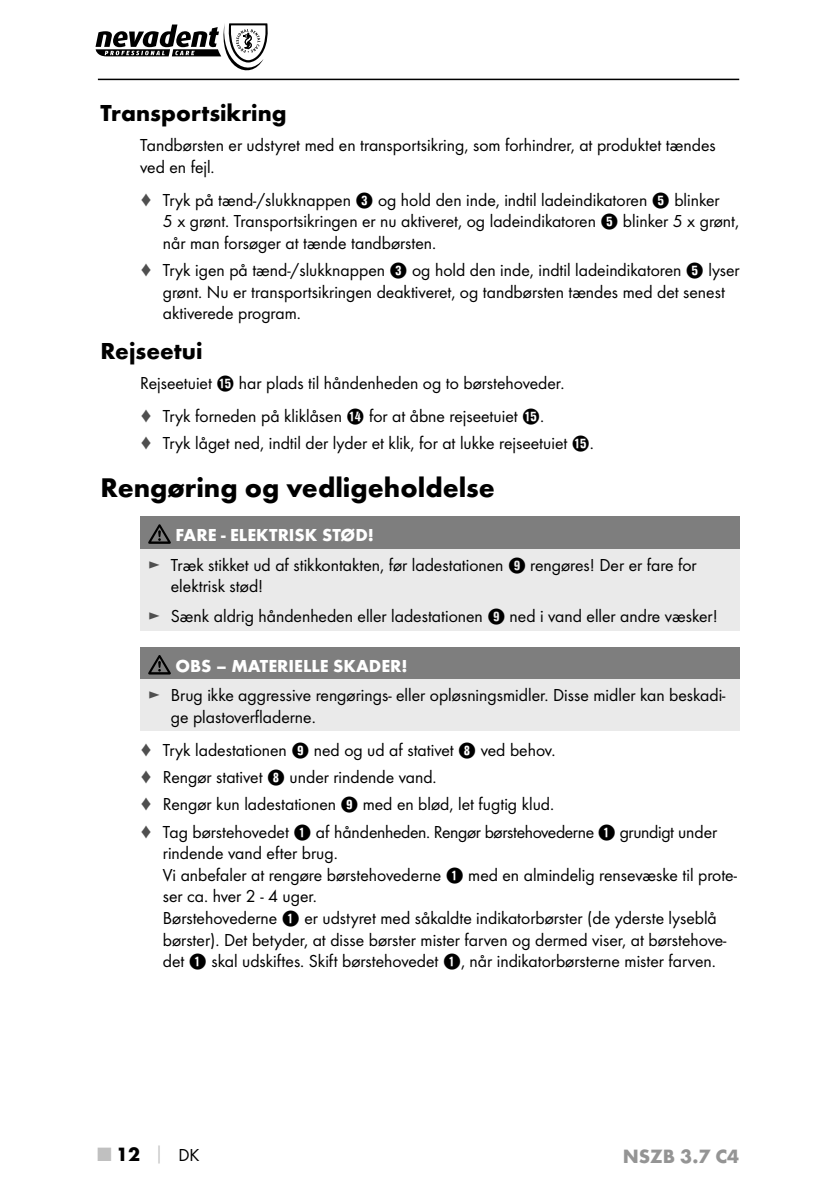
<style>
.page{position:relative;width:840px;height:1191px;background:#fff}
.page>*{position:absolute;margin:0;border:0;box-sizing:border-box;transform-origin:0 0}
.t1{font:700 28px "Futura";color:#000}
.t2{font:700 24px "Futura";color:#000}
.t3{font:700 20px "Futura";color:#949494}
.t4{font:700 20px "Futura";color:#000}
.t5{font:18px/21.6px "Futura Boo";color:#000}
.t6{font:700 18px "Futura";color:#fff}
.s1{color:#4f4f4f}
.s2{font-family:"Hako PI Nummern"}
.s3{color:#c0c0c0}
.s4{font-family:"Futura Boo";font-weight:400;font-size:18px;color:#c0c0c0}
.s5{font-family:"Futura Boo";font-weight:400;font-size:18px}
</style>
<div class="page">
<hr style="left:98px;top:79px;width:640px;height:1px;background:#000">
<svg style="left:95px;top:23px;width:172px;height:47px"></svg>
<div style="left:140px;top:516px;width:598px;height:33px;background:#7e7e7e"></div>
<div style="left:140px;top:549px;width:598px;height:81px;background:#eaeaea"></div>
<svg style="left:148px;top:524px;width:23px;height:20px"></svg>
<div style="left:140px;top:647px;width:598px;height:33px;background:#7e7e7e"></div>
<div style="left:140px;top:680px;width:598px;height:51px;background:#eaeaea"></div>
<svg style="left:148px;top:655px;width:23px;height:19px"></svg>
<h2 class="t2" style="left:100px;top:104px;width:188px">Transportsikring</h2>
<p class="t5" style="left:140px;top:135px;width:576px">Tandbørsten er udstyret med en transportsikring, som forhindrer, at produktet tændes ved en fejl.</p>
<p class="t5" style="left:163px;top:190px;width:577px;text-indent:-23px"><span class="s1">♦</span> Tryk på tænd-/slukknappen <span class="s2">3</span> og hold den inde, indtil ladeindikatoren <span class="s2">5</span> blinker<br>5 x grønt. Transportsikringen er nu aktiveret, og ladeindikatoren <span class="s2">5</span> blinker 5 x grønt, når man forsøger at tænde tandbørsten.</p>
<p class="t5" style="left:163px;top:260px;width:578px;text-indent:-23px"><span class="s1">♦</span> Tryk igen på tænd-/slukknappen <span class="s2">3</span> og hold den inde, indtil ladeindikatoren <span class="s2">5</span> lyser grønt. Nu er transportsikringen deaktiveret, og tandbørsten tændes med det senest aktiverede program.</p>
<h2 class="t2" style="left:100px;top:341px;width:104px">Rejseetui</h2>
<p class="t5" style="left:140px;top:367px;width:425px;line-height:33px">Rejseetuiet <span class="s2">t</span> har plads til håndenheden og to børstehoveder. <span class="s1">♦</span> Tryk forneden på kliklåsen <span class="s2">r</span> for at åbne rejseetuiet <span class="s2">t</span>.</p>
<p class="t5" style="left:140px;top:433px;width:455px"><span class="s1">♦</span> Tryk låget ned, indtil der lyder et klik, for at lukke rejseetuiet <span class="s2">t</span>.</p>
<h1 class="t1" style="left:100px;top:476px;width:396px">Rengøring og vedligeholdelse</h1>
<p class="t6" style="left:175px;top:528px;width:200px">FARE - ELEKTRISK STØD!</p>
<p class="t5" style="left:171px;top:555px;width:527px;text-indent:-23px"><span class="s1">►</span> Træk stikket ud af stikkontakten, før ladestationen <span class="s2">9</span> rengøres! Der er fare for elektrisk stød!</p>
<p class="t5" style="left:148px;top:606px;width:570px"><span class="s1">►</span> Sænk aldrig håndenheden eller ladestationen <span class="s2">9</span> ned i vand eller andre væsker!</p>
<p class="t6" style="left:175px;top:658px;width:234px">OBS – MATERIELLE SKADER!</p>
<p class="t5" style="left:171px;top:685px;width:556px;text-indent:-23px"><span class="s1">►</span> Brug ikke aggressive rengørings- eller opløsningsmidler. Disse midler kan beskadi&shy;ge plastoverfladerne.</p>
<p class="t5" style="left:140px;top:737px;width:578px;line-height:27.2px"><span class="s1">♦</span> Tryk ladestationen <span class="s2">9</span> ned og ud af stativet <span class="s2">8</span> ved behov.<br><span class="s1">♦</span> Rengør stativet <span class="s2">8</span> under rindende vand.<br><span class="s1">♦</span> Rengør kun ladestationen <span class="s2">9</span> med en blød, let fugtig klud.<br><span class="s1">♦</span> Tag børstehovedet <span class="s2">1</span> af håndenheden. Rengør børstehovederne <span class="s2">1</span> grundigt under</p>
<p class="t5" style="left:163px;top:843px;width:575px">rindende vand efter brug.<br>Vi anbefaler at rengøre børstehovederne <span class="s2">1</span> med en almindelig rensevæske til prote&shy;ser ca. hver 2 - 4 uger.<br>Børstehovederne <span class="s2">1</span> er udstyret med såkaldte indikatorbørster (de yderste lyseblå børster). Det betyder, at disse børster mister farven og dermed viser, at børstehove&shy;det <span class="s2">1</span> skal udskiftes. Skift børstehovedet <span class="s2">1</span>, når indikatorbørsterne mister farven.</p>
<p class="t4" style="left:98px;top:1146px;width:103px"><span class="s3">■</span> 12 <span class="s4">│</span> <span class="s5">DK</span></p>
<p class="t3" style="left:622px;top:1148px;width:118px">NSZB 3.7 C4</p>
</div>
